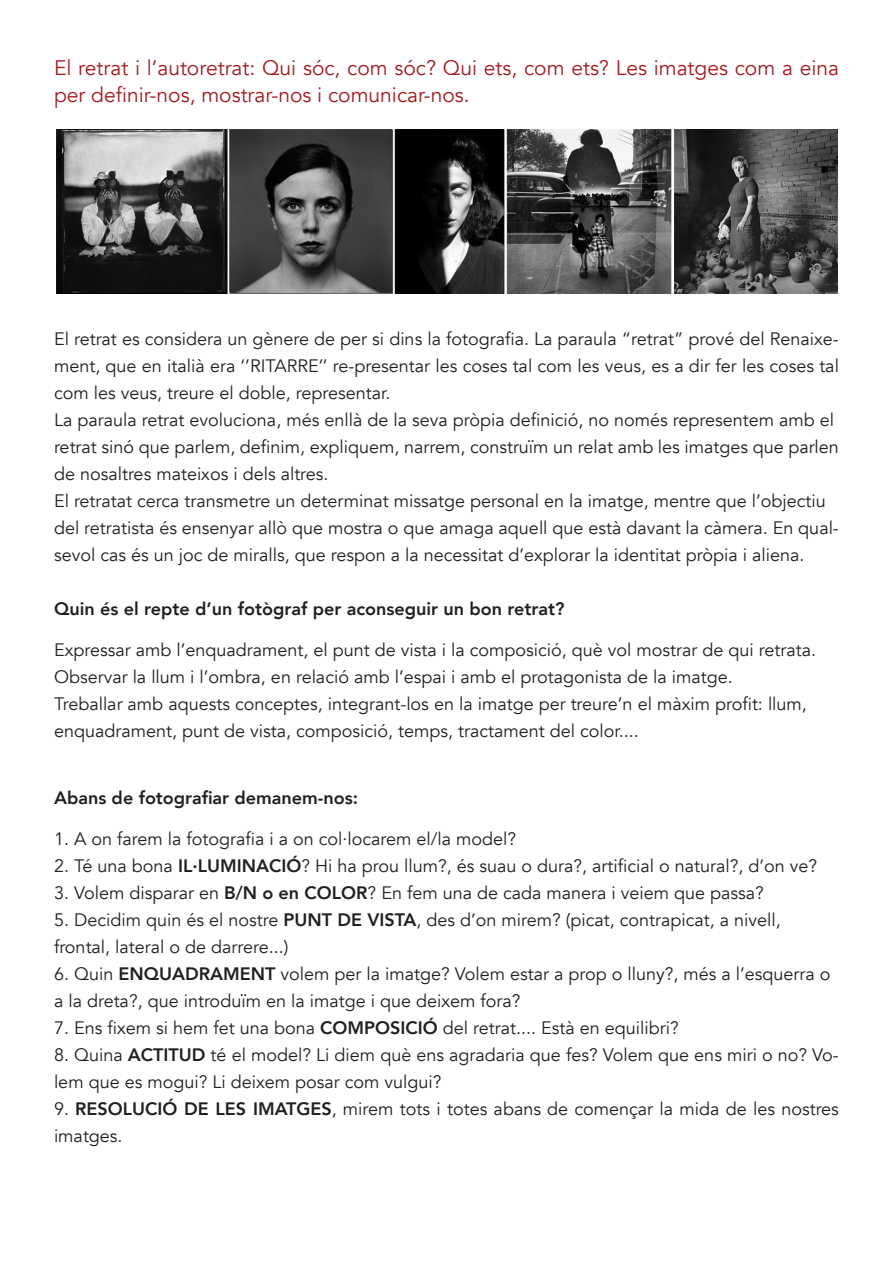
<style>
.page{position:relative;width:893px;height:1263px;background:#fff}
.page>*{position:absolute;margin:0;border:0;box-sizing:border-box;transform-origin:0 0}
.t1{font:21px/27px "Avenir";color:#a31c20}
.t2{font:18px/27px "Avenir";color:#231f20}
.t3{font:800 18px "Avenir";color:#231f20}
.s1{font-weight:800}
</style>
<div class="page">
<img style="left:57px;top:130px;width:781px;height:163px">
<p class="t1" style="left:54px;top:55px;width:786px">El retrat i l’autoretrat: Qui sóc, com sóc? Qui ets, com ets? Les imatges com a eina per definir-nos, mostrar-nos i comunicar-nos.</p>
<p class="t2" style="left:54px;top:326px;width:786px;text-align:justify">El retrat es considera un gènere de per si dins la fotografia. La paraula “retrat” prové del Renaixe&shy;ment, que en italià era ‘’RITARRE’’ re-presentar les coses tal com les veus, es a dir fer les coses tal com les veus, treure el doble, representar.</p>
<p class="t2" style="left:54px;top:407px;width:782px">La paraula retrat evoluciona, més enllà de la seva pròpia definició, no només representem amb el</p>
<p class="t2" style="left:54px;top:434px;width:786px">retrat sinó que parlem, definim, expliquem, narrem, construïm un relat amb les imatges que parlen de nosaltres mateixos i dels altres.</p>
<p class="t2" style="left:54px;top:488px;width:773px">El retratat cerca transmetre un determinat missatge personal en la imatge, mentre que l’objectiu</p>
<p class="t2" style="left:54px;top:515px;width:786px">del retratista és ensenyar allò que mostra o que amaga aquell que està davant la càmera. En qual&shy;sevol cas és un joc de miralls, que respon a la necessitat d’explorar la identitat pròpia i aliena.</p>
<p class="t3" style="left:54px;top:595px;width:512px">Quin és el repte d’un fotògraf per aconseguir un bon retrat?</p>
<p class="t2" style="left:54px;top:636px;width:763px">Expressar amb l’enquadrament, el punt de vista i la composició, què vol mostrar de qui retrata.</p>
<p class="t2" style="left:54px;top:663px;width:680px">Observar la llum i l’ombra, en relació amb l’espai i amb el protagonista de la imatge.</p>
<p class="t2" style="left:54px;top:690px;width:754px">Treballar amb aquests conceptes, integrant-los en la imatge per treure’n el màxim profit: llum,</p>
<p class="t2" style="left:54px;top:717px;width:586px">enquadrament, punt de vista, composició, temps, tractament del color....</p>
<p class="t3" style="left:54px;top:784px;width:306px">Abans de fotografiar demanem-nos:</p>
<p class="t2" style="left:54px;top:825px;width:464px">1. A on farem la fotografia i a on col·locarem el/la model?</p>
<p class="t2" style="left:54px;top:852px;width:765px">2. Té una bona <span class="s1">IL·LUMINACIÓ</span>? Hi ha prou llum?, és suau o dura?, artificial o natural?, d’on ve?</p>
<p class="t2" style="left:54px;top:879px;width:711px">3. Volem disparar en <span class="s1">B/N o en COLOR</span>? En fem una de cada manera i veiem que passa?</p>
<p class="t2" style="left:54px;top:906px;width:728px">5. Decidim quin és el nostre <span class="s1">PUNT DE VISTA</span>, des d’on mirem? (picat, contrapicat, a nivell,</p>
<p class="t2" style="left:54px;top:933px;width:236px">frontal, lateral o de darrere...)</p>
<p class="t2" style="left:54px;top:960px;width:778px">6. Quin <span class="s1">ENQUADRAMENT</span> volem per la imatge? Volem estar a prop o lluny?, més a l’esquerra o</p>
<p class="t2" style="left:54px;top:987px;width:468px">a la dreta?, que introduïm en la imatge i que deixem fora?</p>
<p class="t2" style="left:54px;top:1014px;width:626px">7. Ens fixem si hem fet una bona <span class="s1">COMPOSICIÓ</span> del retrat.... Està en equilibri?</p>
<p class="t2" style="left:54px;top:1041px;width:786px">8. Quina <span class="s1">ACTITUD</span> té el model? Li diem què ens agradaria que fes? Volem que ens miri o no? Vo&shy;lem que es mogui? Li deixem posar com vulgui?</p>
<p class="t2" style="left:54px;top:1095px;width:786px">9. <span class="s1">RESOLUCIÓ DE LES IMATGES</span>, mirem tots i totes abans de començar la mida de les nostres imatges.</p>
</div>
